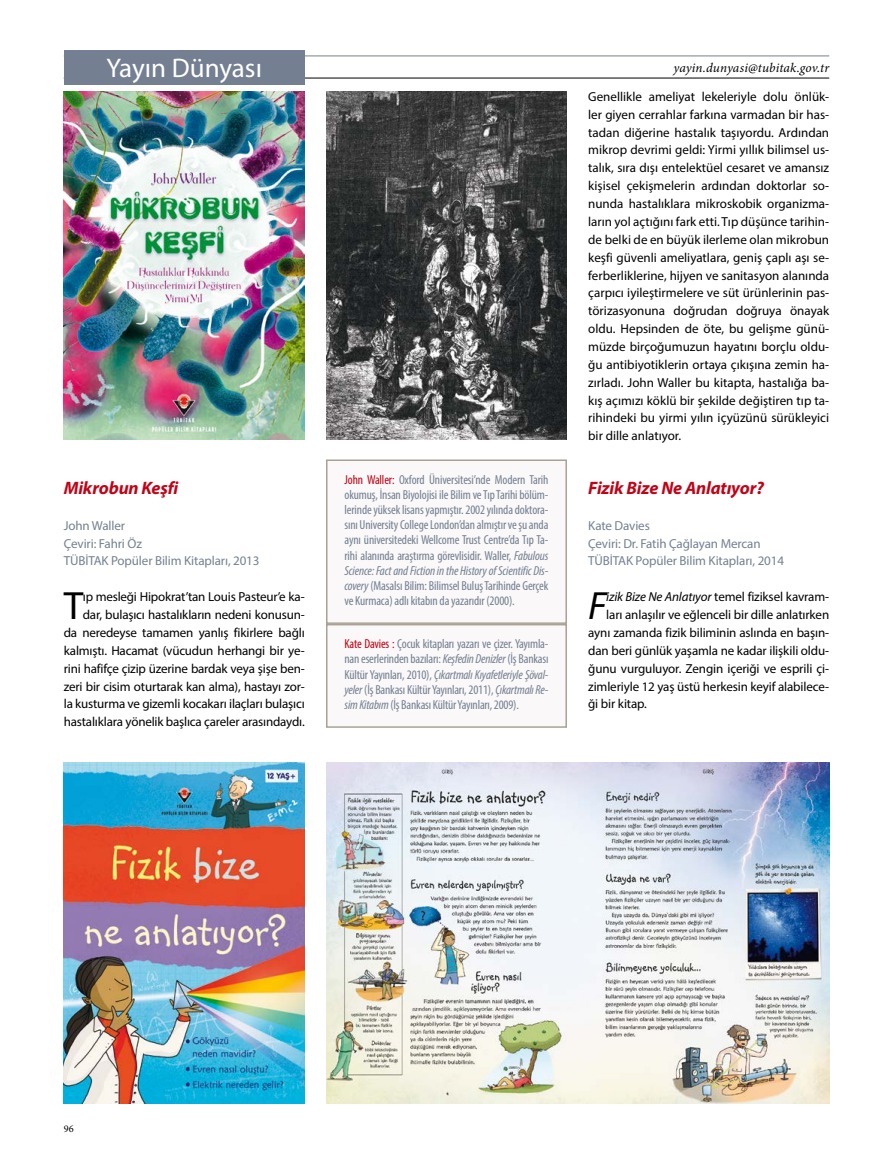
<style>
.page{position:relative;width:893px;height:1170px;background:#fff}
.page>*{position:absolute;margin:0;border:0;box-sizing:border-box;transform-origin:0 0}
.t1{font:39.6px "Myriad Pro";color:#000}
.t2{font:italic 39.6px "Myriad Pro";color:#000}
.t3{font:27px "Myriad Pro";color:#fff}
.t4{font:italic 700 18px "Myriad Pro";letter-spacing:-.01em;color:#c00418}
.t5{font:italic 13.2px "Minion Pro";letter-spacing:.01em;color:#000}
.t6{font:13.05px/17.9px "Myriad Pro";letter-spacing:-.015em;color:#000;text-align:right}
.t7{font:condensed 13.05px/15.1px "Myriad Pro";letter-spacing:-.015em;color:#748092;text-align:justify}
.t8{font:13.05px/17.9px "Myriad Pro";letter-spacing:-.01em;color:#748092}
.t9{font:10.35px "Minion Pro";color:#000}
.s1{color:#c00418}
.s2{font-style:italic}
</style>
<div class="page">
<hr style="left:64px;top:78px;width:765px;height:1px;background:#000">
<hr style="left:64px;top:56px;width:765px;height:1px;background:#748092">
<div style="left:327px;top:460px;width:239px;height:163px;background:#faf8f8"></div>
<div style="left:326px;top:459px;width:241px;height:165px;border:2px solid #a9a295"></div>
<div style="left:327px;top:624px;width:239px;height:103px;background:#faf8f8"></div>
<div style="left:326px;top:624px;width:241px;height:103px;border:2px solid #a9a295"></div>
<img style="left:64px;top:91px;width:241px;height:348px">
<img style="left:64px;top:762px;width:241px;height:341px">
<img style="left:326px;top:91px;width:241px;height:348px">
<img style="left:326px;top:762px;width:503px;height:341px">
<div style="left:64px;top:50px;width:241px;height:34px;background:#748092"></div>
<h2 class="t3" style="left:107px;top:52px;width:157px">Yayın Dünyası</h2>
<h3 class="t4" style="left:64px;top:476px;width:116px">Mikrobun Keşfi</h3>
<p class="t8" style="left:64px;top:516px;width:197px">John Waller<br>Çeviri: Fahri Öz<br>TÜBİTAK Popüler Bilim Kitapları, 2013</p>
<h1 class="t1" style="left:64px;top:581px;width:21px">T</h1>
<p class="t6" style="left:64px;top:587px;width:242px">ıp mesleği Hipokrat’tan Louis Pasteur’e ka&shy;dar, bulaşıcı hastalıkların nedeni konusun-<br>da neredeyse tamamen yanlış fikirlere bağlı kalmıştı. Hacamat (vücudun herhangi bir ye&shy;rini hafifçe çizip üzerine bardak veya şişe ben&shy;zeri bir cisim oturtarak kan alma), hastayı zor&shy;la kusturma ve gizemli kocakarı ilaçları bulaşıcı hastalıklara yönelik başlıca çareler arasındaydı.</p>
<p class="t7" style="left:344px;top:471px;width:205px"><span class="s1">John Waller:</span> Oxford Üniversitesi’nde Modern Tarih okumuş, İnsan Biyolojisi ile Bilim ve Tıp Tarihi bölüm&shy;lerinde yüksek lisans yapmıştır. 2002 yılında doktora&shy;sını University College London’dan almıştır ve şu anda aynı üniversitedeki Wellcome Trust Centre’da Tıp Ta&shy;rihi alanında araştırma görevlisidir. Waller, <span class="s2">Fabulous Science: Fact and Fiction in the History of Scientific Dis&shy;covery</span> (Masalsı Bilim: Bilimsel Buluş Tarihinde Gerçek ve Kurmaca) adlı kitabın da yazarıdır (2000).</p>
<p class="t7" style="left:344px;top:635px;width:205px"><span class="s1">Kate Davies :</span> Çocuk kitapları yazarı ve çizer. Yayımla&shy;nan eserlerinden bazıları: <span class="s2">Keşfedin Denizler</span> (İş Bankası Kültür Yayınları, 2010), <span class="s2">Çıkartmalı Kıyafetleriyle Şöval&shy;yeler</span> (İş Bankası Kültür Yayınları, 2011), <span class="s2">Çıkartmalı Re&shy;sim Kitabım</span> (İş Bankası Kültür Yayınları, 2009).</p>
<p class="t5" style="left:673px;top:59px;width:157px">yayin.dunyasi@tubitak.gov.tr</p>
<p class="t6" style="left:588px;top:87px;width:242px;text-align:justify">Genellikle ameliyat lekeleriyle dolu önlük&shy;ler giyen cerrahlar farkına varmadan bir has&shy;tadan diğerine hastalık taşıyordu. Ardından mikrop devrimi geldi: Yirmi yıllık bilimsel us&shy;talık, sıra dışı entelektüel cesaret ve amansız kişisel çekişmelerin ardından doktorlar so&shy;nunda hastalıklara mikroskobik organizma&shy;ların yol açtığını fark etti. Tıp düşünce tarihin&shy;de belki de en büyük ilerleme olan mikrobun keşfi güvenli ameliyatlara, geniş çaplı aşı se&shy;ferberliklerine, hijyen ve sanitasyon alanında çarpıcı iyileştirmelere ve süt ürünlerinin pas&shy;törizasyonuna doğrudan doğruya önayak oldu. Hepsinden de öte, bu gelişme günü&shy;müzde birçoğumuzun hayatını borçlu oldu&shy;ğu antibiyotiklerin ortaya çıkışına zemin ha&shy;zırladı. John Waller bu kitapta, hastalığa ba&shy;kış açımızı köklü bir şekilde değiştiren tıp ta&shy;rihindeki bu yirmi yılın içyüzünü sürükleyici bir dille anlatıyor.</p>
<h3 class="t4" style="left:588px;top:476px;width:177px">Fizik Bize Ne Anlatıyor?</h3>
<p class="t8" style="left:588px;top:516px;width:197px">Kate Davies<br>Çeviri: Dr. Fatih Çağlayan Mercan<br>TÜBİTAK Popüler Bilim Kitapları, 2014</p>
<h1 class="t2" style="left:588px;top:581px;width:20px">F</h1>
<p class="t6" style="left:606px;top:587px;width:224px"><span class="s2">izik Bize Ne Anlatıyor</span> temel fiziksel kavram-</p>
<p class="t6" style="left:606px;top:605px;width:224px">ları anlaşılır ve eğlenceli bir dille anlatırken</p>
<p class="t6" style="left:588px;top:623px;width:242px">aynı zamanda fizik biliminin aslında en başın-</p>
<p class="t6" style="left:588px;top:641px;width:242px">dan beri günlük yaşamla ne kadar ilişkili oldu-</p>
<p class="t6" style="left:588px;top:659px;width:242px">ğunu vurguluyor. Zengin içeriği ve esprili çi-</p>
<p class="t6" style="left:588px;top:677px;width:242px">zimleriyle 12 yaş üstü herkesin keyif alabilece-</p>
<p class="t6" style="left:588px;top:694px;width:60px">ği bir kitap.</p>
<p class="t9" style="left:64px;top:1121px;width:11px">96</p>
</div>
